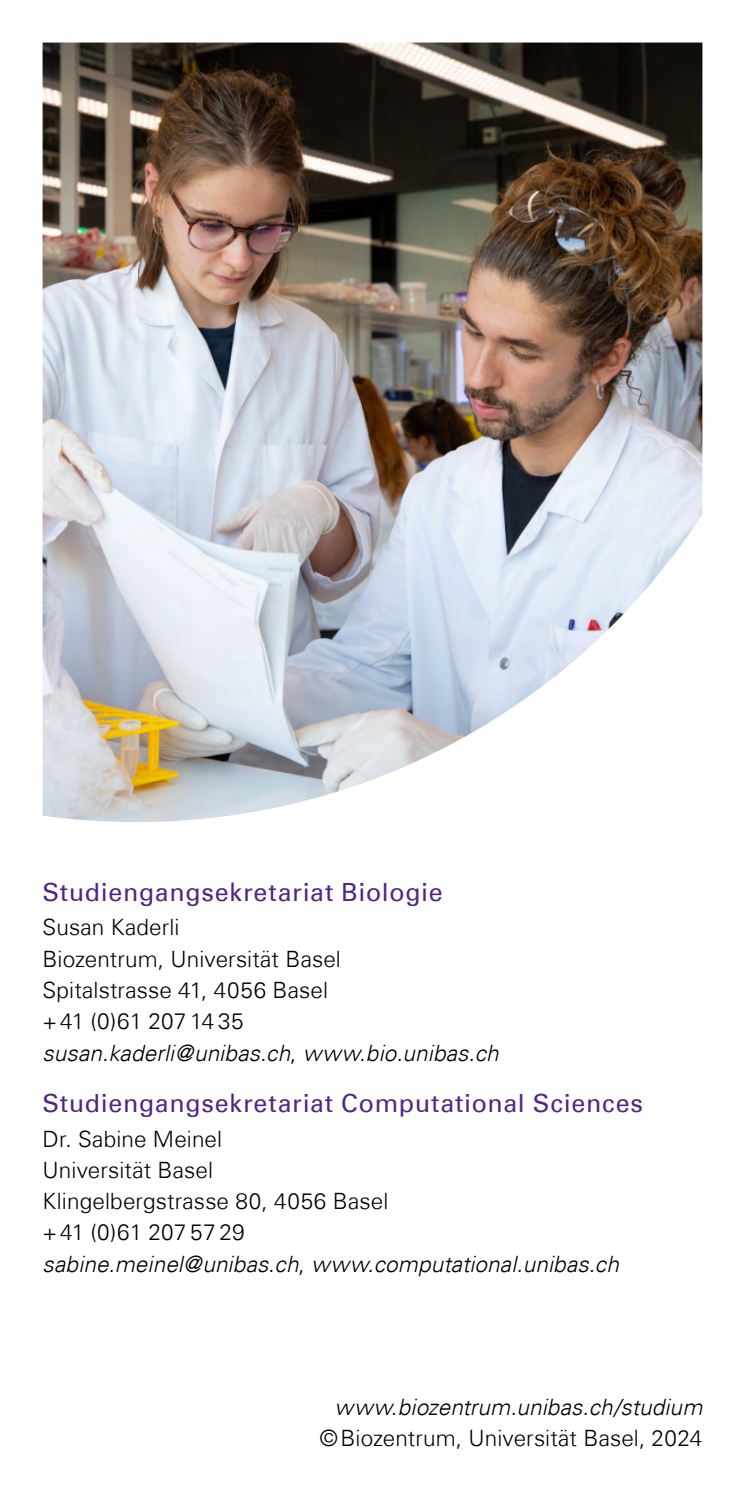
<style>
.page{position:relative;width:745px;height:1489px;background:#fff}
.page>*{position:absolute;margin:0;border:0;box-sizing:border-box;transform-origin:0 0}
.t1{font:25px "Univers Com 55 Roman";letter-spacing:.03em;color:#522583}
.t2{font:300 22.5px/31.2px "Univers Com 45";letter-spacing:.005em;color:#000}
.t3{font:italic 300 22.5px "Univers Com 45";letter-spacing:.005em;color:#000}
.s1{font-style:italic}
</style>
<div class="page">
<img style="left:43px;top:43px;width:659px;height:779px">
<p class="t1" style="left:43px;top:876px;width:401px">Studiengangsekretariat Biologie</p>
<p class="t2" style="left:43px;top:911px;width:457px">Susan Kaderli<br>Biozentrum, Universität Basel<br>Spitalstrasse 41, 4056 Basel<br>+41 (0)61 207 14 35 <span class="s1">susan.kaderli@unibas.ch</span>, <span class="s1">www.bio.unibas.ch</span></p>
<p class="t1" style="left:43px;top:1087px;width:601px">Studiengangsekretariat Computational Sciences</p>
<p class="t2" style="left:43px;top:1122px;width:577px">Dr. Sabine Meinel<br>Universität Basel<br>Klingelbergstrasse 80, 4056 Basel<br>+41 (0)61 207 57 29<br><span class="s1">sabine.meinel@unibas.ch</span>, <span class="s1">www.computational.unibas.ch</span></p>
<p class="t3" style="left:334px;top:1393px;width:369px">www.biozentrum.unibas.ch/studium</p>
<p class="t2" style="left:319px;top:1422px;width:384px">©Biozentrum, Universität Basel, 2024</p>
</div>
